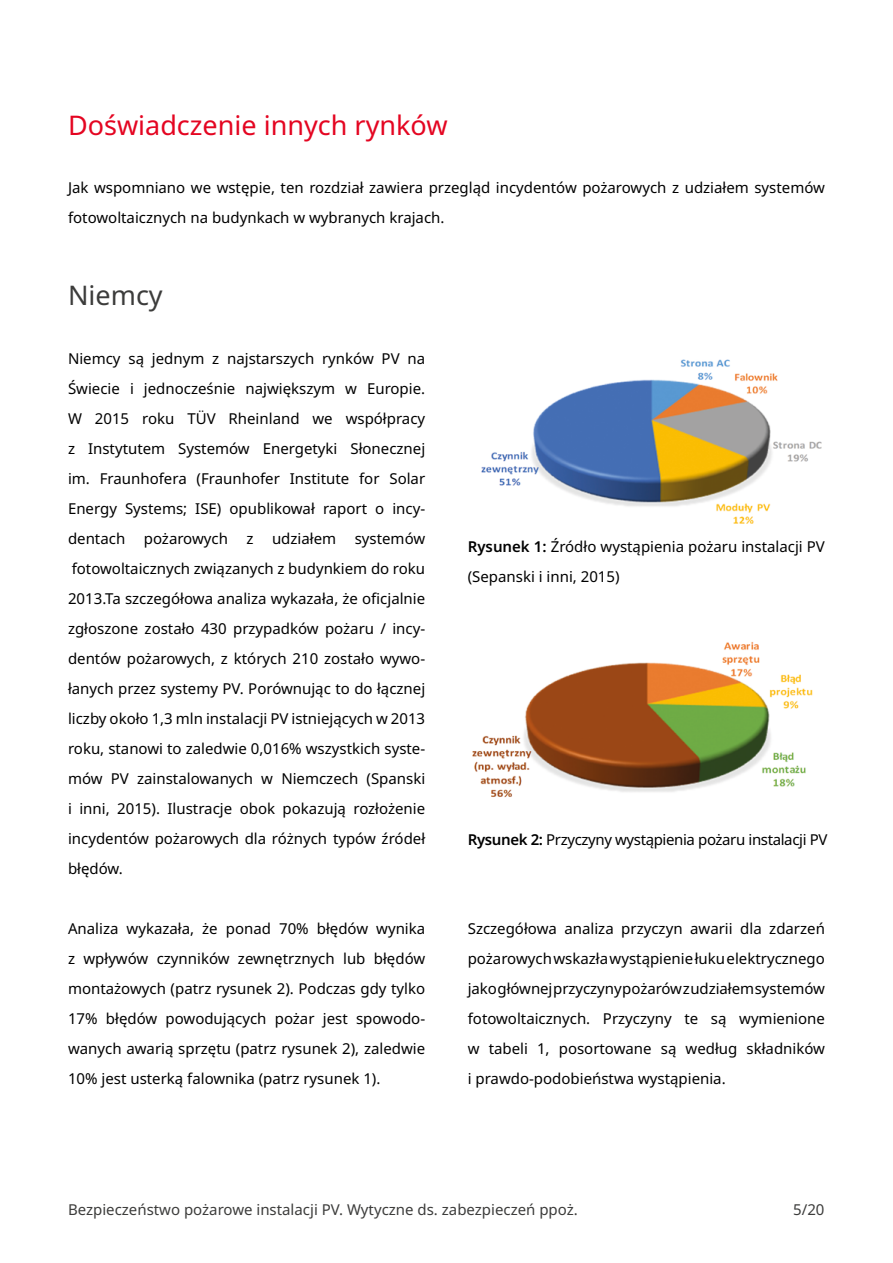
<style>
.page{position:relative;width:893px;height:1263px;background:#fff}
.page>*{position:absolute;margin:0;border:0;box-sizing:border-box;transform-origin:0 0}
.t1{font:27px "Noto Sans";color:#e40521}
.t2{font:27px "Noto Sans";color:#3c3c3b}
.t3{font:15px/30px "Noto Sans";color:#000;text-align:justify}
.t4{font:15px "Noto Sans";color:#3c3c3b}
.t5{font:15px "Noto Sans";letter-spacing:-.025em;color:#000}
.s1{font-weight:600}
</style>
<div class="page">
<img style="left:481px;top:359px;width:341px;height:165px">
<img style="left:472px;top:641px;width:341px;height:157px">
<h1 class="t1" style="left:68px;top:106px;width:381px">Doświadczenie innych rynków</h1>
<p class="t3" style="left:68px;top:173px;width:758px">Jak wspomniano we wstępie, ten rozdział zawiera przegląd incydentów pożarowych z udziałem systemów fotowoltaicznych na budynkach w wybranych krajach.</p>
<h1 class="t2" style="left:68px;top:276px;width:96px">Niemcy</h1>
<p class="t3" style="left:68px;top:344px;width:359px">Niemcy są jednym z najstarszych rynków PV na Świecie i jednocześnie największym w Europie.<br>W 2015 roku TÜV Rheinland we współpracy z Instytutem Systemów Energetyki Słonecznej im. Fraunhofera (Fraunhofer Institute for Solar Energy Systems; ISE) opublikował raport o incy&shy;dentach pożarowych z udziałem systemów fotowoltaicznych związanych z budynkiem do roku 2013.Ta szczegółowa analiza wykazała, że oficjalnie zgłoszone zostało 430 przypadków pożaru / incy&shy;dentów pożarowych, z których 210 zostało wywo&shy;łanych przez systemy PV. Porównując to do łącznej liczby około 1,3 mln instalacji PV istniejących w 2013 roku, stanowi to zaledwie 0,016% wszystkich syste&shy;mów PV zainstalowanych w Niemczech (Spanski i inni, 2015). Ilustracje obok pokazują rozłożenie incydentów pożarowych dla różnych typów źródeł błędów.</p>
<p class="t3" style="left:468px;top:532px;width:359px"><span class="s1">Rysunek 1:</span> Źródło wystąpienia pożaru instalacji PV (Sepanski i inni, 2015)</p>
<p class="t5" style="left:468px;top:828px;width:361px"><span class="s1">Rysunek 2:</span> Przyczyny wystąpienia pożaru instalacji PV</p>
<p class="t3" style="left:68px;top:914px;width:359px">Analiza wykazała, że ponad 70% błędów wynika z wpływów czynników zewnętrznych lub błędów montażowych (patrz rysunek 2). Podczas gdy tylko 17% błędów powodujących pożar jest spowodo&shy;wanych awarią sprzętu (patrz rysunek 2), zaledwie 10% jest usterką falownika (patrz rysunek 1).</p>
<p class="t3" style="left:468px;top:914px;width:359px">Szczegółowa analiza przyczyn awarii dla zdarzeń pożarowych wskazła wystąpienie łuku elektrycznego jako głównej przyczyny pożarów z udziałem systemów fotowoltaicznych. Przyczyny te są wymienione w tabeli 1, posortowane są według składników i prawdo-podobieństwa wystąpienia.</p>
<p class="t4" style="left:68px;top:1199px;width:511px">Bezpieczeństwo pożarowe instalacji PV. Wytyczne ds. zabezpieczeń ppoż.</p>
<p class="t4" style="left:793px;top:1199px;width:33px">5/20</p>
</div>
